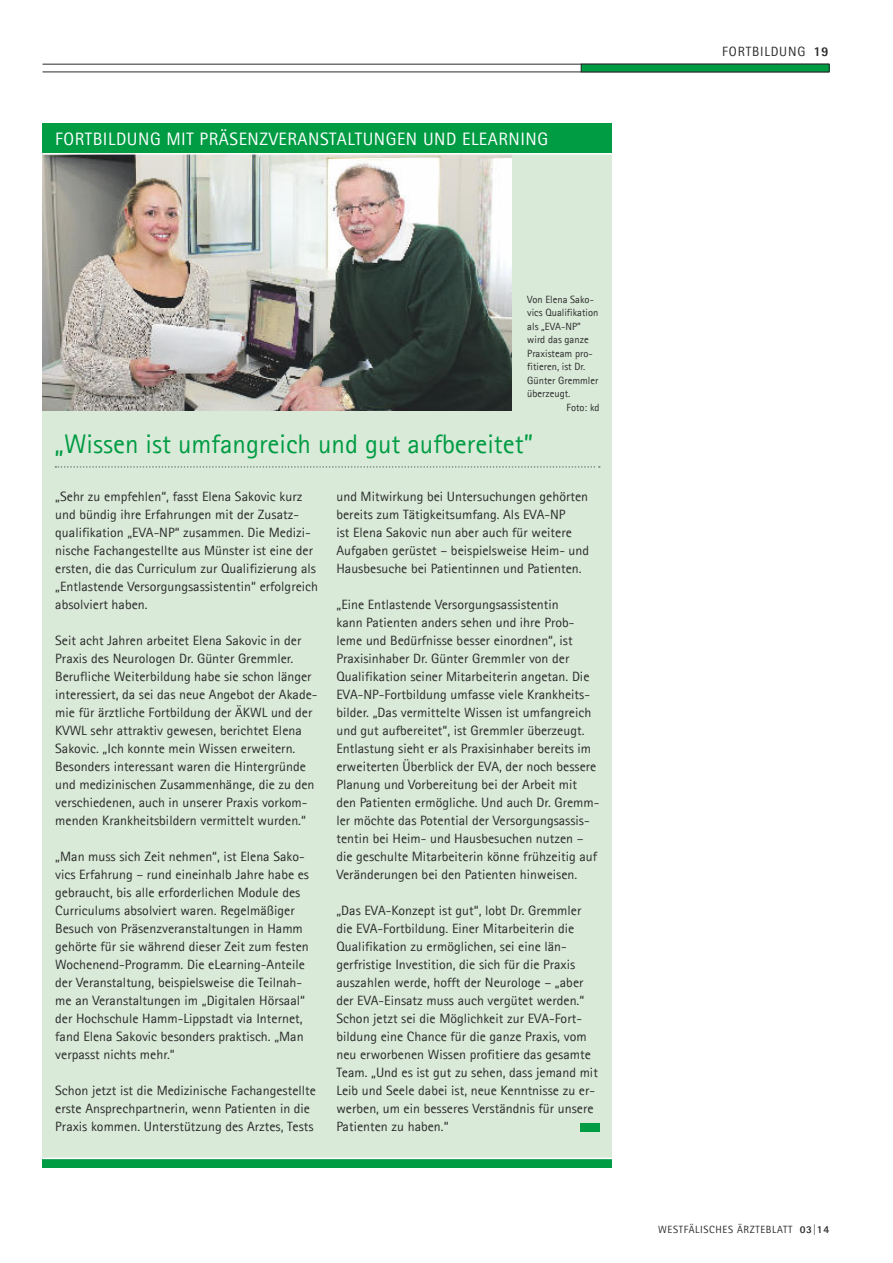
<style>
.page{position:relative;width:893px;height:1263px;background:#fff}
.page>*{position:absolute;margin:0;border:0;box-sizing:border-box;transform-origin:0 0}
.t1{font:27px "Agfa Rotis Sans Serif";color:#009c44}
.t2{font:18px "Agfa Rotis Sans Serif";letter-spacing:.03em;color:#fff}
.t3{font:13.5px/18px "Agfa Rotis Sans Serif";color:#2b2b2a}
.t4{font:13.5px "Agfa Rotis Sans Serif";letter-spacing:.06em;color:#2b2b2a}
.t5{font:10.5px/13.5px "Agfa Rotis Sans Serif";color:#2b2b2a}
.t6{font:10.5px "Agfa Rotis Sans Serif";letter-spacing:.06em;color:#2b2b2a}
.s1{font-weight:800}
</style>
<div class="page">
<hr style="left:43px;top:64px;width:786px;height:1px;background:#2b2b2a">
<hr style="left:43px;top:72px;width:786px;height:1px;background:#2b2b2a">
<div style="left:581px;top:64px;width:248px;height:8px;background:#009c44"></div>
<div style="left:581px;top:64px;width:248px;height:8px;border:1px solid #2b2b2a"></div>
<div style="left:43px;top:152px;width:569px;height:1015px;background:#d9ead8"></div>
<div style="left:580px;top:1123px;width:20px;height:8px;background:#009c44"></div>
<img style="left:43px;top:155px;width:468px;height:256px">
<hr style="left:43px;top:153px;width:569px;height:2px;background:#fff">
<div style="left:43px;top:123px;width:569px;height:30px;background:#009c44"></div>
<div style="left:43px;top:1159px;width:569px;height:8px;background:#009c44"></div>
<hr style="left:43px;top:1158px;width:569px;height:1px;background:#fff">
<svg style="left:55px;top:466px;width:545px;height:2px"></svg>
<h2 class="t2" style="left:55px;top:128px;width:494px">FORTBILDUNG MIT PRÄSENZVERANSTALTUNGEN UND ELEARNING</h2>
<p class="t4" style="left:722px;top:44px;width:108px">FORTBILDUNG <span class="s1">19</span></p>
<p class="t5" style="left:527px;top:292px;width:73px">Von Elena Sako&shy;vics Qualifikation als „EVA-NP” wird das ganze<br>Praxisteam pro&shy;fitieren, ist Dr.<br>Günter Gremmler überzeugt.</p>
<p class="t5" style="left:566px;top:400px;width:35px">Foto: kd</p>
<h1 class="t1" style="left:55px;top:428px;width:480px">„Wissen ist umfangreich und gut aufbereitet”</h1>
<p class="t3" style="left:55px;top:488px;width:264px">„Sehr zu empfehlen“, fasst Elena Sakovic kurz und bündig ihre Erfahrungen mit der Zusatz&shy;qualifikation „EVA-NP“ zusammen. Die Medizi&shy;nische Fachangestellte aus Münster ist eine der ersten, die das Curriculum zur Qualifizierung als „Entlastende Versorgungsassistentin“ erfolgreich absolviert haben.</p>
<p class="t3" style="left:55px;top:632px;width:264px">Seit acht Jahren arbeitet Elena Sakovic in der Praxis des Neurologen Dr. Günter Gremmler.<br>Berufliche Weiterbildung habe sie schon länger interessiert, da sei das neue Angebot der Akade&shy;mie für ärztliche Fortbildung der ÄKWL und der KVWL sehr attraktiv gewesen, berichtet Elena Sakovic. „Ich konnte mein Wissen erweitern.<br>Besonders interessant waren die Hintergründe und medizinischen Zusammenhänge, die zu den verschiedenen, auch in unserer Praxis vorkom&shy;menden Krankheitsbildern vermittelt wurden.“</p>
<p class="t3" style="left:55px;top:848px;width:255px">„Man muss sich Zeit nehmen“, ist Elena Sako&shy;vics Erfahrung – rund eineinhalb Jahre habe es gebraucht, bis alle erforderlichen Module des Curriculums absolviert waren. Regelmäßiger Besuch von Präsenzveranstaltungen in Hamm gehörte für sie während dieser Zeit zum festen Wochenend-Programm. Die eLearning-Anteile der Veranstaltung, beispielsweise die Teilnah&shy;me an Veranstaltungen im „Digitalen Hörsaal“ der Hochschule Hamm-Lippstadt via Internet, fand Elena Sakovic besonders praktisch. „Man verpasst nichts mehr.“</p>
<p class="t3" style="left:55px;top:1082px;width:262px">Schon jetzt ist die Medizinische Fachangestellte erste Ansprechpartnerin, wenn Patienten in die<br>Praxis kommen. Unterstützung des Arztes, Tests</p>
<p class="t3" style="left:336px;top:488px;width:254px">und Mitwirkung bei Untersuchungen gehörten bereits zum Tätigkeitsumfang. Als EVA-NP<br>ist Elena Sakovic nun aber auch für weitere Aufgaben gerüstet – beispielsweise Heim- und Hausbesuche bei Patientinnen und Patienten.</p>
<p class="t3" style="left:336px;top:596px;width:265px">„Eine Entlastende Versorgungsassistentin<br>kann Patienten anders sehen und ihre Prob&shy;leme und Bedürfnisse besser einordnen“, ist Praxisinhaber Dr. Günter Gremmler von der Qualifikation seiner Mitarbeiterin angetan. Die EVA-NP-Fortbildung umfasse viele Krankheits&shy;bilder. „Das vermittelte Wissen ist umfangreich und gut aufbereitet“, ist Gremmler überzeugt.<br>Entlastung sieht er als Praxisinhaber bereits im erweiterten Überblick der EVA, der noch bessere Planung und Vorbereitung bei der Arbeit mit den Patienten ermögliche. Und auch Dr. Gremm&shy;ler möchte das Potential der Versorgungsassis&shy;tentin bei Heim- und Hausbesuchen nutzen – die geschulte Mitarbeiterin könne frühzeitig auf Veränderungen bei den Patienten hinweisen.</p>
<p class="t3" style="left:336px;top:902px;width:263px">„Das EVA-Konzept ist gut“, lobt Dr. Gremmler die EVA-Fortbildung. Einer Mitarbeiterin die Qualifikation zu ermöglichen, sei eine län&shy;gerfristige Investition, die sich für die Praxis auszahlen werde, hofft der Neurologe – „aber der EVA-Einsatz muss auch vergütet werden.“ Schon jetzt sei die Möglichkeit zur EVA-Fort&shy;bildung eine Chance für die ganze Praxis, vom neu erworbenen Wissen profitiere das gesamte Team. „Und es ist gut zu sehen, dass jemand mit Leib und Seele dabei ist, neue Kenntnisse zu er&shy;werben, um ein besseres Verständnis für unsere Patienten zu haben.“</p>
<p class="t6" style="left:658px;top:1223px;width:172px">WESTFÄLISCHES ÄRZTEBLATT <span class="s1">03|14</span></p>
</div>
